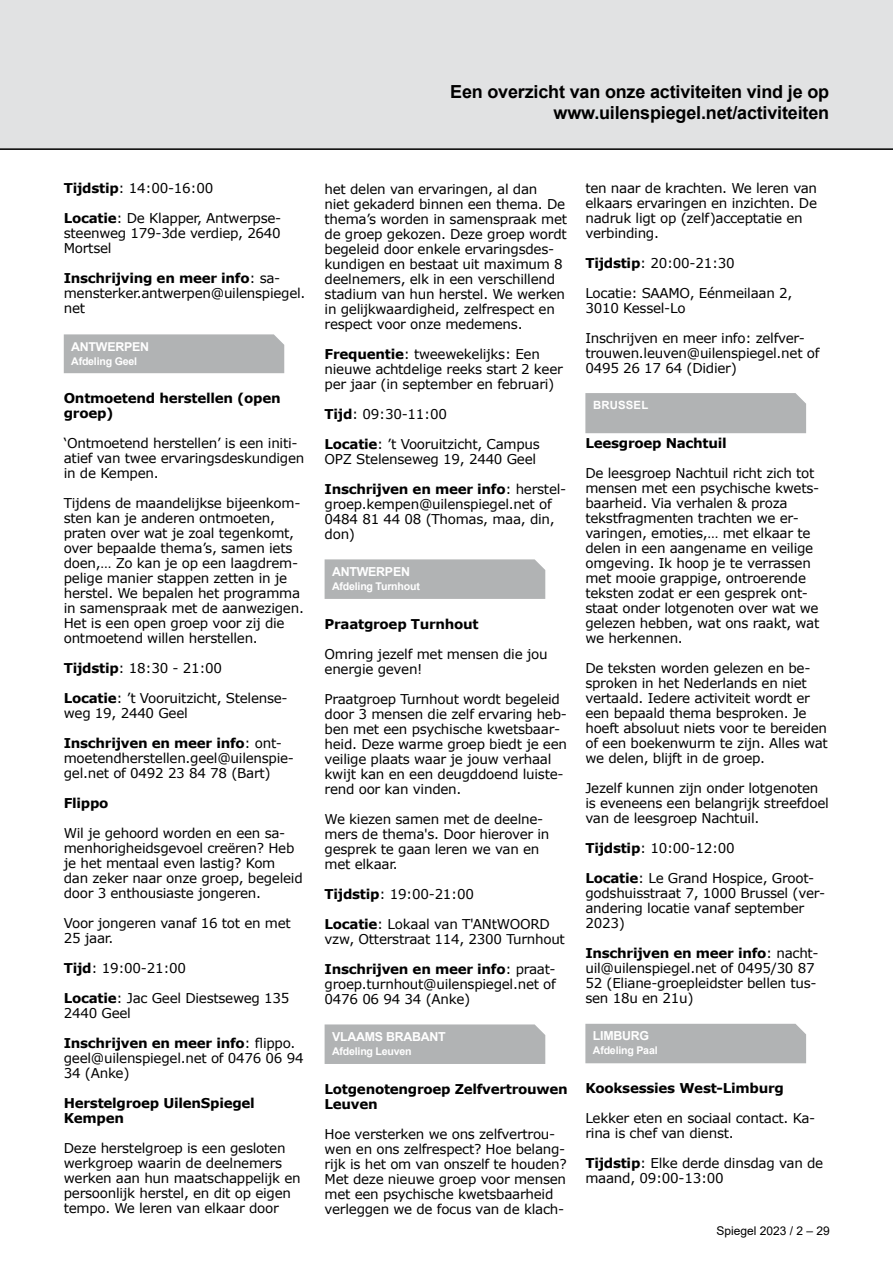
<style>
.page{position:relative;width:893px;height:1263px;background:#fff}
.page>*{position:absolute;margin:0;border:0;box-sizing:border-box;transform-origin:0 0}
.t1{font:700 18px/21px "Arial";letter-spacing:-.01em;color:#000;text-align:right}
.t2{font:13.5px/15px "Verdana";letter-spacing:-.02em;color:#000}
.t3{font:700 13.5px/15px "Verdana";letter-spacing:-.02em;color:#000}
.t4{font:700 12.45px "Arial";letter-spacing:-.02em;color:#fff}
.t5{font:700 12.15px "Arial";letter-spacing:-.02em;color:#fff}
.t6{font:12px "Arial";color:#000}
.t7{font:700 11.4px "Arial";letter-spacing:.015em;color:#fff}
.t8{font:700 10.65px "Arial";letter-spacing:-.02em;color:#fff}
.s1{font-weight:700}
</style>
<div class="page">
<div style="left:0;top:0;width:893px;height:150px;background:#e1e2e3"></div>
<div style="left:64px;top:334px;width:220px;height:39px;background:#b1b3b4"></div>
<div style="left:325px;top:559px;width:220px;height:40px;background:#b1b3b4"></div>
<div style="left:325px;top:1024px;width:220px;height:40px;background:#b1b3b4"></div>
<div style="left:585px;top:393px;width:221px;height:40px;background:#b1b3b4"></div>
<div style="left:585px;top:1024px;width:221px;height:39px;background:#b1b3b4"></div>
<h1 class="t1" style="left:450px;top:82px;width:381px">Een overzicht van onze activiteiten vind je op www.uilenspiegel.net/activiteiten</h1>
<p class="t2" style="left:64px;top:181px;width:151px"><span class="s1">Tijdstip</span>: 14:00-16:00</p>
<p class="t2" style="left:64px;top:211px;width:219px;text-align:justify"><span class="s1">Locatie</span>: De Klapper, Antwerpse&shy;steenweg 179-3de verdiep, 2640<br>Mortsel</p>
<p class="t2" style="left:64px;top:271px;width:243px"><span class="s1">Inschrijving en meer info</span>: sa&shy;mensterker.antwerpen@uilenspiegel. net</p>
<p class="t5" style="left:71px;top:338px;width:79px">ANTWERPEN</p>
<p class="t8" style="left:71px;top:354px;width:67px">Afdeling Geel</p>
<p class="t3" style="left:64px;top:390px;width:218px">Ontmoetend herstellen (open groep)</p>
<p class="t2" style="left:64px;top:436px;width:242px">‘Ontmoetend herstellen’ is een initi&shy;atief van twee ervaringsdeskundigen in de Kempen.</p>
<p class="t2" style="left:64px;top:496px;width:242px">Tijdens de maandelijkse bijeenkom&shy;sten kan je anderen ontmoeten, praten over wat je zoal tegenkomt, over bepaalde thema’s, samen iets doen,… Zo kan je op een laagdrem&shy;pelige manier stappen zetten in je herstel. We bepalen het programma in samenspraak met de aanwezigen.<br>Het is een open groep voor zij die ontmoetend willen herstellen.</p>
<p class="t2" style="left:64px;top:661px;width:160px"><span class="s1">Tijdstip</span>: 18:30 - 21:00</p>
<p class="t2" style="left:64px;top:691px;width:225px"><span class="s1">Locatie</span>: ’t Vooruitzicht, Stelense&shy;weg 19, 2440 Geel</p>
<p class="t2" style="left:64px;top:736px;width:232px"><span class="s1">Inschrijven en meer info</span>: ont&shy;moetendherstellen.geel@uilenspie&shy;gel.net of 0492 23 84 78 (Bart)</p>
<p class="t3" style="left:64px;top:795px;width:46px">Flippo</p>
<p class="t2" style="left:64px;top:826px;width:240px">Wil je gehoord worden en een sa&shy;menhorigheidsgevoel creëren? Heb je het mentaal even lastig? Kom dan zeker naar onze groep, begeleid door 3 enthousiaste jongeren.</p>
<p class="t2" style="left:64px;top:916px;width:229px">Voor jongeren vanaf 16 tot en met<br>25 jaar.</p>
<p class="t2" style="left:64px;top:961px;width:124px"><span class="s1">Tijd</span>: 19:00-21:00</p>
<p class="t2" style="left:64px;top:991px;width:227px"><span class="s1">Locatie</span>: Jac Geel Diestseweg 135<br>2440 Geel</p>
<p class="t2" style="left:64px;top:1036px;width:241px"><span class="s1">Inschrijven en meer info</span>: flippo. geel@uilenspiegel.net of 0476 06 94<br>34 (Anke)</p>
<p class="t3" style="left:64px;top:1095px;width:193px">Herstelgroep UilenSpiegel<br>Kempen</p>
<p class="t2" style="left:64px;top:1141px;width:238px">Deze herstelgroep is een gesloten werkgroep waarin de deelnemers werken aan hun maatschappelijk en persoonlijk herstel, en dit op eigen tempo. We leren van elkaar door</p>
<p class="t2" style="left:325px;top:181px;width:244px">het delen van ervaringen, al dan<br>niet gekaderd binnen een thema. De thema’s worden in samenspraak met de groep gekozen. Deze groep wordt begeleid door enkele ervaringsdes&shy;kundigen en bestaat uit maximum 8 deelnemers, elk in een verschillend stadium van hun herstel. We werken in gelijkwaardigheid, zelfrespect en respect voor onze medemens.</p>
<p class="t2" style="left:325px;top:346px;width:240px"><span class="s1">Frequentie</span>: tweewekelijks: Een nieuwe achtdelige reeks start 2 keer per jaar (in september en februari)</p>
<p class="t2" style="left:325px;top:406px;width:124px"><span class="s1">Tijd</span>: 09:30-11:00</p>
<p class="t2" style="left:325px;top:436px;width:217px"><span class="s1">Locatie</span>: ’t Vooruitzicht, Campus<br>OPZ Stelenseweg 19, 2440 Geel</p>
<p class="t2" style="left:325px;top:481px;width:243px"><span class="s1">Inschrijven en meer info</span>: herstel&shy;groep.kempen@uilenspiegel.net of<br>0484 81 44 08 (Thomas, maa, din, don)</p>
<p class="t4" style="left:332px;top:563px;width:79px">ANTWERPEN</p>
<p class="t8" style="left:332px;top:579px;width:89px">Afdeling Turnhout</p>
<p class="t3" style="left:325px;top:616px;width:156px">Praatgroep Turnhout</p>
<p class="t2" style="left:325px;top:646px;width:225px">Omring jezelf met mensen die jou energie geven!</p>
<p class="t2" style="left:325px;top:691px;width:244px">Praatgroep Turnhout wordt begeleid door 3 mensen die zelf ervaring heb&shy;ben met een psychische kwetsbaar&shy;heid. Deze warme groep biedt je een veilige plaats waar je jouw verhaal kwijt kan en een deugddoend luiste&shy;rend oor kan vinden.</p>
<p class="t2" style="left:325px;top:811px;width:226px">We kiezen samen met de deelne&shy;mers de thema's. Door hierover in gesprek te gaan leren we van en met elkaar.</p>
<p class="t2" style="left:325px;top:886px;width:151px"><span class="s1">Tijdstip</span>: 19:00-21:00</p>
<p class="t2" style="left:325px;top:916px;width:242px"><span class="s1">Locatie</span>: Lokaal van T'ANtWOORD vzw, Otterstraat 114, 2300 Turnhout</p>
<p class="t2" style="left:325px;top:961px;width:233px;text-align:justify"><span class="s1">Inschrijven en meer info</span>: praat&shy;groep.turnhout@uilenspiegel.net of 0476 06 94 34 (Anke)</p>
<p class="t4" style="left:332px;top:1028px;width:115px">VLAAMS BRABANT</p>
<p class="t8" style="left:332px;top:1044px;width:81px">Afdeling Leuven</p>
<p class="t3" style="left:325px;top:1081px;width:245px">Lotgenotengroep Zelfvertrouwen<br>Leuven</p>
<p class="t2" style="left:325px;top:1126px;width:244px">Hoe versterken we ons zelfvertrou&shy;wen en ons zelfrespect? Hoe belang&shy;rijk is het om van onszelf te houden?<br>Met deze nieuwe groep voor mensen met een psychische kwetsbaarheid verleggen we de focus van de klach-</p>
<p class="t2" style="left:585px;top:181px;width:233px">ten naar de krachten. We leren van elkaars ervaringen en inzichten. De nadruk ligt op (zelf)acceptatie en verbinding.</p>
<p class="t2" style="left:585px;top:256px;width:151px"><span class="s1">Tijdstip</span>: 20:00-21:30</p>
<p class="t2" style="left:585px;top:286px;width:208px">Locatie: SAAMO, Eénmeilaan 2,<br>3010 Kessel-Lo</p>
<p class="t2" style="left:585px;top:331px;width:236px">Inschrijven en meer info: zelfver&shy;trouwen.leuven@uilenspiegel.net of<br>0495 26 17 64 (Didier)</p>
<p class="t7" style="left:593px;top:397px;width:57px">BRUSSEL</p>
<p class="t3" style="left:585px;top:435px;width:143px">Leesgroep Nachtuil</p>
<p class="t2" style="left:585px;top:466px;width:236px">De leesgroep Nachtuil richt zich tot mensen met een psychische kwets&shy;baarheid. Via verhalen &amp; proza tekstfragmenten trachten we er&shy;varingen, emoties,… met elkaar te delen in een aangename en veilige omgeving. Ik hoop je te verrassen met mooie grappige, ontroerende teksten zodat er een gesprek ont&shy;staat onder lotgenoten over wat we gelezen hebben, wat ons raakt, wat we herkennen.</p>
<p class="t2" style="left:585px;top:661px;width:244px">De teksten worden gelezen en be&shy;sproken in het Nederlands en niet vertaald. Iedere activiteit wordt er een bepaald thema besproken. Je hoeft absoluut niets voor te bereiden of een boekenwurm te zijn. Alles wat we delen, blijft in de groep.</p>
<p class="t2" style="left:585px;top:781px;width:245px">Jezelf kunnen zijn onder lotgenoten is eveneens een belangrijk streefdoel van de leesgroep Nachtuil.</p>
<p class="t2" style="left:585px;top:841px;width:151px"><span class="s1">Tijdstip</span>: 10:00-12:00</p>
<p class="t2" style="left:585px;top:871px;width:241px"><span class="s1">Locatie</span>: Le Grand Hospice, Groot&shy;godshuisstraat 7, 1000 Brussel (ver&shy;andering locatie vanaf september<br>2023)</p>
<p class="t2" style="left:585px;top:946px;width:235px"><span class="s1">Inschrijven en meer info</span>: nacht&shy;uil@uilenspiegel.net of 0495/30 87<br>52 (Eliane-groepleidster bellen tus&shy;sen 18u en 21u)</p>
<p class="t4" style="left:593px;top:1027px;width:58px">LIMBURG</p>
<p class="t8" style="left:593px;top:1043px;width:66px">Afdeling Paal</p>
<p class="t3" style="left:585px;top:1080px;width:200px">Kooksessies West-Limburg</p>
<p class="t2" style="left:585px;top:1111px;width:231px">Lekker eten en sociaal contact. Ka&shy;rina is chef van dienst.</p>
<p class="t2" style="left:585px;top:1156px;width:239px"><span class="s1">Tijdstip</span>: Elke derde dinsdag van de maand, 09:00-13:00</p>
<p class="t6" style="left:716px;top:1223px;width:115px">Spiegel 2023 / 2 – 29</p>
</div>
